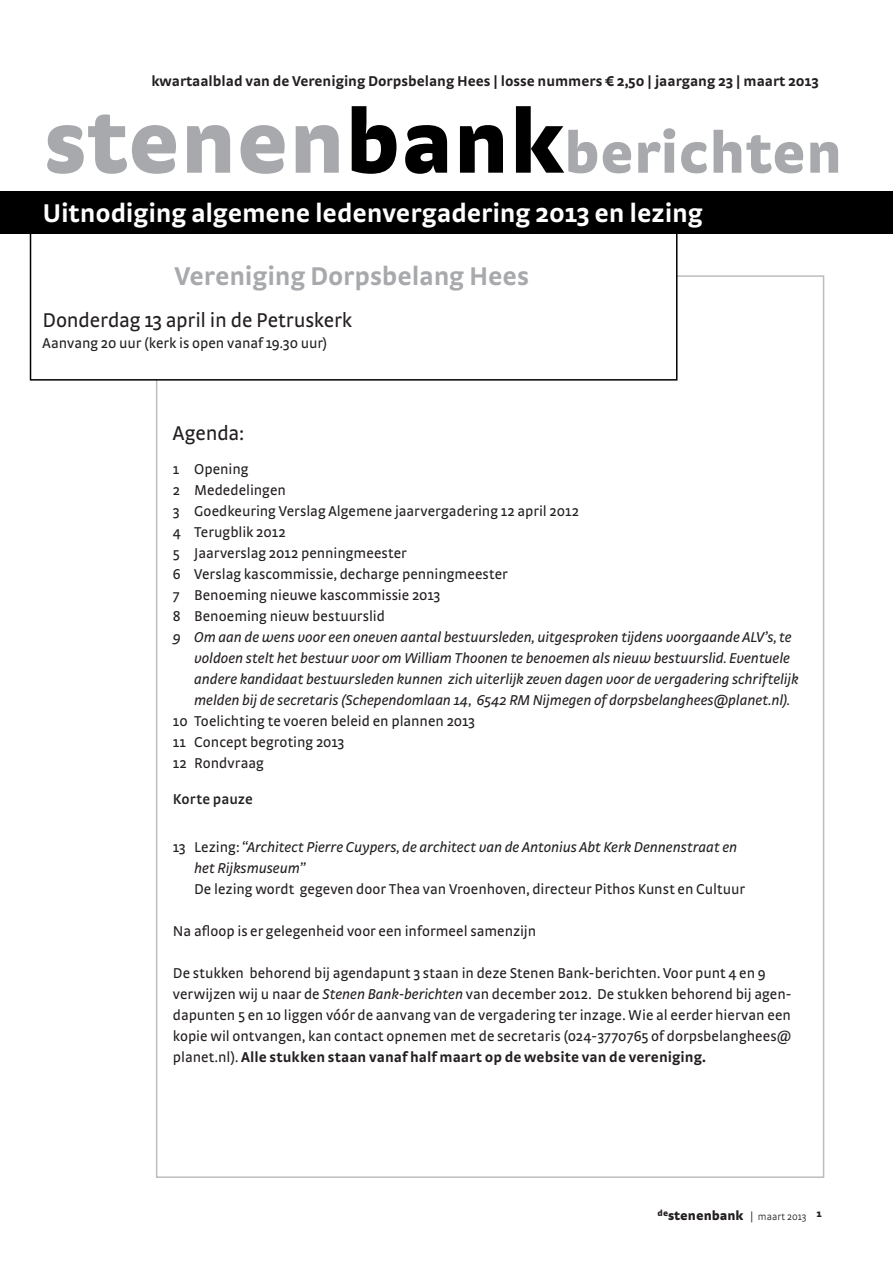
<style>
.page{position:relative;width:893px;height:1263px;background:#fff}
.page>*{position:absolute;margin:0;border:0;box-sizing:border-box;transform-origin:0 0}
.t1{font:900 60px "Strada";color:#a8a9ad}
.SBb_kop{font:700 27px "Strada";letter-spacing:-.005em;color:#fff}
.SBb_kop-2{font:700 27px "Strada";letter-spacing:-.005em;color:#a8a9ad}
.SBb_chapeau{font:21px "Strada";letter-spacing:-.01em;color:#231f20}
.SB_chapeau{font:21px "Strada";letter-spacing:-.01em;color:#231f20}
.SB_plat{font:15px/21px "Strada";color:#231f20}
.t2{font:italic 15px/21px "Strada";letter-spacing:-.005em;color:#231f20}
.t3{font:700 15px "Strada";color:#231f20}
.SBb_plat{font:15px "Strada";letter-spacing:-.005em;color:#231f20}
.SB_plat-2{font:600 15px "Strada";color:#231f20}
.t4{font:900 13.5px "Strada";color:#231f20}
.t5{font:900 10.5px "Strada";color:#231f20}
.t6{font:900 9px "Strada";color:#231f20}
.s1{font-size:93px}
.s2{font-size:93px;color:#000001}
.s3{font-style:normal}
.s4{font-style:italic}
.s5{font-weight:700}
.s6{font-weight:300;font-size:12px}
.s7{font-weight:300;font-size:10.5px}
</style>
<div class="page">
<div style="left:156px;top:275px;width:668px;height:903px;background:#fff;border:2px solid #bcbdc0"></div>
<div style="left:30px;top:191px;width:647px;height:190px;background:#fff;border:2px solid #000001"></div>
<div style="left:0;top:191px;width:893px;height:43px;background:#000001"></div>
<p class="t3" style="left:151px;top:72px;width:669px">kwartaalblad van de Vereniging Dorpsbelang Hees | losse nummers € 2,50 | jaargang 23 | maart 2013</p>
<p class="t1" style="left:44px;top:115px;width:800px"><span class="s1">stenen</span><span class="s2">bank</span>berichten</p>
<p class="SBb_kop" style="left:43px;top:197px;width:662px">Uitnodiging algemene ledenvergadering 2013 en lezing</p>
<p class="SBb_kop-2" style="left:174px;top:260px;width:356px">Vereniging Dorpsbelang Hees</p>
<p class="SBb_chapeau" style="left:43px;top:308px;width:311px">Donderdag 13 april in de Petruskerk</p>
<p class="SBb_plat" style="left:43px;top:334px;width:286px">Aanvang 20 uur (kerk is open vanaf 19.30 uur)</p>
<p class="SB_chapeau" style="left:173px;top:421px;width:73px">Agenda:</p>
<p class="SB_plat" style="left:173px;top:458px;width:77px">1 Opening</p>
<p class="SB_plat" style="left:173px;top:479px;width:115px">2 Mededelingen</p>
<p class="SB_plat" style="left:173px;top:500px;width:408px">3 Goedkeuring Verslag Algemene jaarvergadering 12 april 2012</p>
<p class="SB_plat" style="left:173px;top:521px;width:114px">4 Terugblik 2012</p>
<p class="SB_plat" style="left:173px;top:542px;width:235px">5 Jaarverslag 2012 penningmeester</p>
<p class="SB_plat" style="left:173px;top:563px;width:336px">6 Verslag kascommissie, decharge penningmeester</p>
<p class="SB_plat" style="left:173px;top:584px;width:269px">7 Benoeming nieuwe kascommissie 2013</p>
<p class="SB_plat" style="left:173px;top:605px;width:214px">8 Benoeming nieuw bestuurslid</p>
<p class="t2" style="left:194px;top:626px;width:606px;text-indent:-21px">9 Om aan de wens voor een oneven aantal bestuursleden, uitgesproken tijdens voorgaande ALV’s, te voldoen stelt het bestuur voor om William Thoonen te benoemen als nieuw bestuurslid. Eventuele andere kandidaat bestuursleden kunnen zich uiterlijk zeven dagen voor de vergadering schriftelijk melden bij de secretaris (Schependomlaan 14, 6542 RM Nijmegen of dorpsbelanghees@planet.nl).</p>
<p class="SB_plat" style="left:173px;top:710px;width:303px">10 Toelichting te voeren beleid en plannen 2013</p>
<p class="SB_plat" style="left:173px;top:731px;width:173px">11 Concept begroting 2013</p>
<p class="SB_plat" style="left:173px;top:752px;width:93px">12 Rondvraag</p>
<p class="SB_plat-2" style="left:173px;top:790px;width:82px">Korte pauze</p>
<p class="t2" style="left:194px;top:836px;width:552px;text-indent:-21px"><span class="s3">13 Lezing:</span> “Architect Pierre Cuypers, de architect van de Antonius Abt Kerk Dennenstraat en het Rijksmuseum”<br><span class="s3">De lezing wordt gegeven door Thea van Vroenhoven, directeur Pithos Kunst en Cultuur</span></p>
<p class="SB_plat" style="left:173px;top:920px;width:365px">Na afloop is er gelegenheid voor een informeel samenzijn</p>
<p class="SB_plat" style="left:173px;top:962px;width:620px">De stukken behorend bij agendapunt 3 staan in deze Stenen Bank-berichten. Voor punt 4 en 9 verwijzen wij u naar de <span class="s4">Stenen Bank-berichten</span> van december 2012. De stukken behorend bij agen&shy;dapunten 5 en 10 liggen vóór de aanvang van de vergadering ter inzage. Wie al eerder hiervan een kopie wil ontvangen, kan contact opnemen met de secretaris (024-3770765 of dorpsbelanghees@ planet.nl). <span class="s5">Alle stukken staan vanaf half maart op de website van de vereniging.</span></p>
<p class="t6" style="left:658px;top:1207px;width:12px">de</p>
<p class="t5" style="left:816px;top:1207px;width:7px">1</p>
<p class="t4" style="left:668px;top:1207px;width:140px">stenenbank <span class="s6">|</span> <span class="s7">maart 2013</span></p>
</div>
